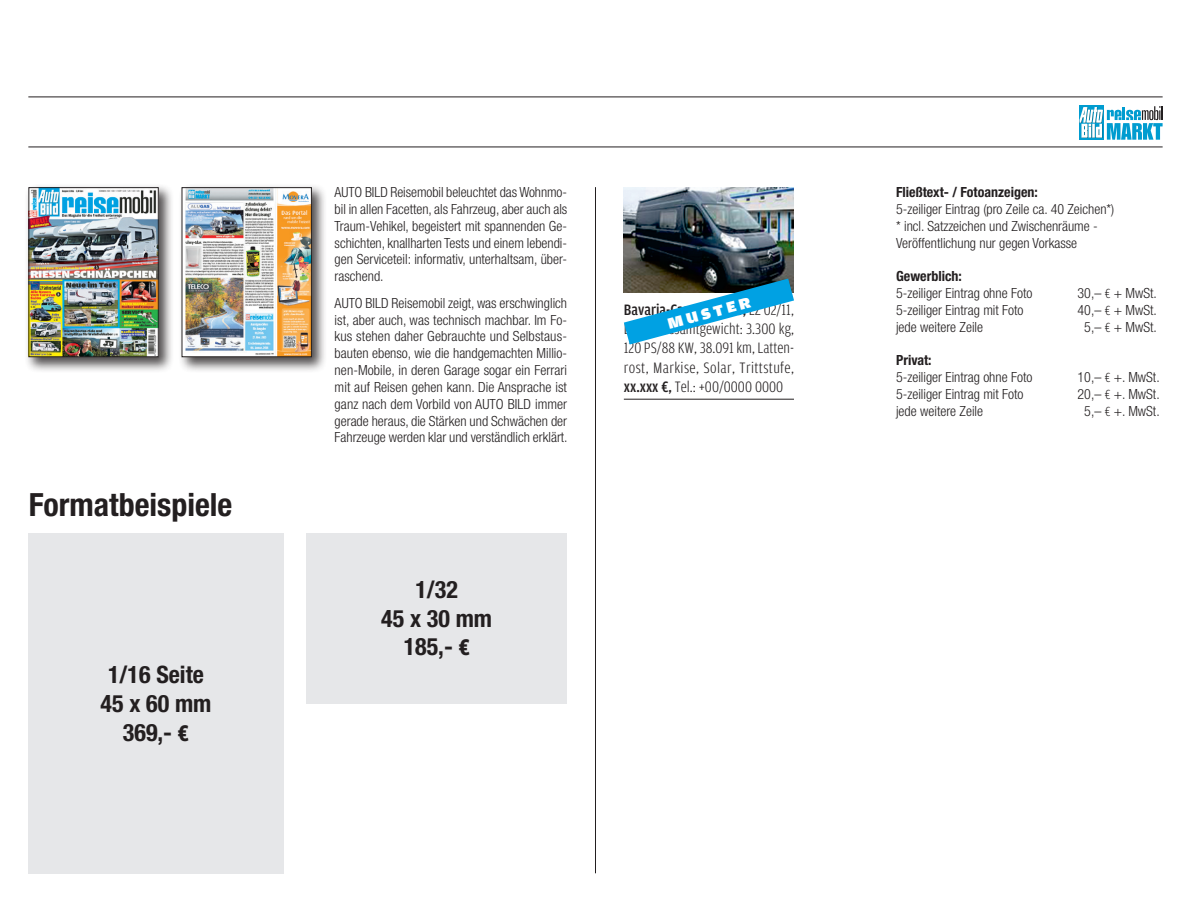
<style>
.page{position:relative;width:1191px;height:913px;background:#fff}
.page>*{position:absolute;margin:0;border:0;box-sizing:border-box;transform-origin:0 0}
.t1{font:700 condensed 32px "Helvetica Neue LT Std";color:#231f20}
.t2{font:700 condensed 24px/28.8px "Helvetica Neue LT Std";color:#231f20;text-align:center}
.t3{font:300 16px/19.2px "Amplitude 3 Condensed";letter-spacing:.02em;color:#231f20;text-align:justify}
.t4{font:900 16px "Amplitude 5 Wide";color:#fff}
.t5{font:300 condensed 14px/16.8px "Helvetica Neue LT Std";color:#231f20;text-align:justify}
.t6{font:700 condensed 14px "Helvetica Neue LT Std";color:#231f20}
.s1{font-family:"Amplitude 3 Condensed";font-stretch:normal}
.s2{font-weight:500}
</style>
<div class="page">
<hr style="left:595px;top:187px;width:1px;height:686px;background:#231f20">
<hr style="left:28px;top:96px;width:1134px;height:1px;background:#231f20">
<hr style="left:28px;top:146px;width:1134px;height:1px;background:#231f20">
<div style="left:178px;top:183px;width:149px;height:190px;background:#231f20;opacity:.8"></div>
<img style="left:183px;top:189px;width:127px;height:166px">
<div style="left:181px;top:187px;width:131px;height:170px;border:1px solid #231f20"></div>
<div style="left:25px;top:183px;width:149px;height:190px;background:#231f20;opacity:.8"></div>
<img style="left:30px;top:189px;width:127px;height:166px">
<div style="left:28px;top:187px;width:131px;height:170px;border:1px solid #231f20"></div>
<div style="left:28px;top:533px;width:255px;height:340px;background:#e6e7e9"></div>
<div style="left:306px;top:533px;width:261px;height:170px;background:#e6e7e9"></div>
<div style="left:1079px;top:105px;width:24px;height:35px;background:#009cd0"></div>
<svg style="left:1079px;top:106px;width:83px;height:34px"></svg>
<hr style="left:624px;top:399px;width:170px;height:1px;background:#231f20">
<img style="left:624px;top:187px;width:170px;height:91px">
<svg style="left:624px;top:278px;width:170px;height:66px"></svg>
<h1 class="t1" style="left:29px;top:485px;width:205px">Formatbeispiele</h1>
<h2 class="t2" style="left:101px;top:660px;width:112px">1/16 Seite<br>45 x 60 mm<br>369,- <span class="s1">€</span></h2>
<p class="t5" style="left:334px;top:184px;width:234px">AUTO BILD Reisemobil beleuchtet das Wohnmo&shy;bil in allen Facetten, als Fahrzeug, aber auch als Traum-Vehikel, begeistert mit spannenden Ge&shy;schichten, knallharten Tests und einem lebendi&shy;gen Serviceteil: informativ, unterhaltsam, über&shy;raschend.</p>
<p class="t5" style="left:334px;top:294px;width:234px">AUTO BILD Reisemobil zeigt, was erschwinglich ist, aber auch, was technisch machbar. Im Fo&shy;kus stehen daher Gebrauchte und Selbstaus&shy;bauten ebenso, wie die handgemachten Millio&shy;nen-Mobile, in deren Garage sogar ein Ferrari mit auf Reisen gehen kann. Die Ansprache ist ganz nach dem Vorbild von AUTO BILD immer gerade heraus, die Stärken und Schwächen der Fahrzeuge werden klar und verständlich erklärt.</p>
<h2 class="t2" style="left:381px;top:574px;width:112px">1/32<br>45 x 30 mm<br>185,- <span class="s1">€</span></h2>
<p class="t4" style="left:666px;top:315px;width:87px;rotate:-15deg">M U S T E R</p>
<p class="t3" style="left:624px;top:300px;width:172px"><span class="s2">Bavaria-Camp Marino,</span> EZ 02/11, Diesel, Gesamtgewicht: 3.300 kg, 120 PS/88 KW, 38.091 km, Latten&shy;rost, Markise, Solar, Trittstufe, <span class="s2">xx.xxx €,</span> Tel.: +00/0000 0000</p>
<p class="t6" style="left:896px;top:184px;width:143px">Fließtext- / Fotoanzeigen:</p>
<p class="t5" style="left:896px;top:200px;width:220px;text-align:left">5-zeiliger Eintrag (pro Zeile ca. 40 Zeichen*) * incl. Satzzeichen und Zwischenräume -<br>Veröffentlichung nur gegen Vorkasse</p>
<p class="t6" style="left:896px;top:268px;width:67px">Gewerblich:</p>
<p class="t5" style="left:896px;top:284px;width:138px">5-zeiliger Eintrag ohne Foto</p>
<p class="t5" style="left:1077px;top:284px;width:81px">30,– <span class="s1">€</span> + MwSt.</p>
<p class="t5" style="left:896px;top:301px;width:129px">5-zeiliger Eintrag mit Foto</p>
<p class="t5" style="left:1077px;top:301px;width:81px">40,– <span class="s1">€</span> + MwSt.</p>
<p class="t5" style="left:896px;top:318px;width:89px">jede weitere Zeile</p>
<p class="t5" style="left:1084px;top:318px;width:74px">5,– <span class="s1">€</span> + MwSt.</p>
<p class="t6" style="left:896px;top:352px;width:37px">Privat:</p>
<p class="t5" style="left:896px;top:368px;width:138px">5-zeiliger Eintrag ohne Foto</p>
<p class="t5" style="left:1077px;top:368px;width:84px">10,– <span class="s1">€</span> +. MwSt.</p>
<p class="t5" style="left:896px;top:385px;width:129px">5-zeiliger Eintrag mit Foto</p>
<p class="t5" style="left:1077px;top:385px;width:84px">20,– <span class="s1">€</span> +. MwSt.</p>
<p class="t5" style="left:896px;top:402px;width:89px">jede weitere Zeile</p>
<p class="t5" style="left:1084px;top:402px;width:77px">5,– <span class="s1">€</span> +. MwSt.</p>
</div>
